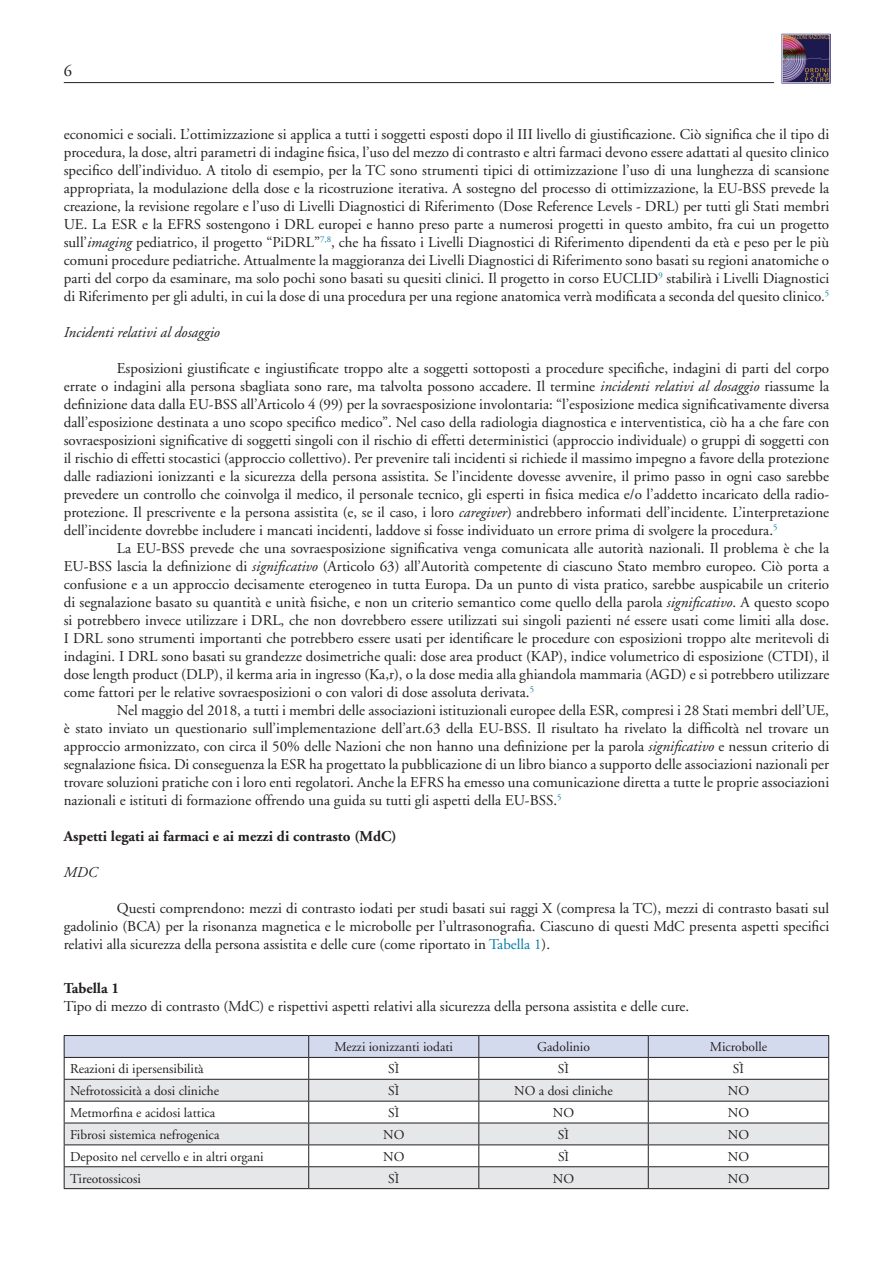
<style>
.page{position:relative;width:893px;height:1263px;background:#fff}
.page>*{position:absolute;margin:0;border:0;box-sizing:border-box;transform-origin:0 0}
.t1{font:16.5px "Adobe Garamond";color:#231f20}
.t2{font:15px/18px "Adobe Garamond";color:#231f20;text-align:justify}
.t3{font:700 15px "Adobe Garamond";color:#231f20}
.t4{font:italic 15px "Adobe Garamond";color:#231f20}
.t5{font:13.5px "Adobe Garamond";color:#231f20}
.s1{font-style:italic}
.s2{color:#007ca3}
</style>
<div class="page">
<hr style="left:64px;top:82px;width:710px;height:1px;background:#231f20">
<img style="left:781px;top:33px;width:49px;height:50px">
<svg style="left:64px;top:1035px;width:765px;height:153px"></svg>
<hr style="left:64px;top:1188px;width:245px;height:1px;background:#231f20">
<hr style="left:309px;top:1188px;width:170px;height:1px;background:#231f20">
<hr style="left:479px;top:1188px;width:169px;height:1px;background:#231f20">
<hr style="left:648px;top:1188px;width:181px;height:1px;background:#231f20">
<p class="t1" style="left:64px;top:62px;width:10px">6</p>
<p class="t2" style="left:64px;top:125px;width:767px">economici e sociali. L’ottimizzazione si applica a tutti i soggetti esposti dopo il III livello di giustificazione. Ciò significa che il tipo di procedura, la dose, altri parametri di indagine fisica, l’uso del mezzo di contrasto e altri farmaci devono essere adattati al quesito clinico specifico dell’individuo. A titolo di esempio, per la TC sono strumenti tipici di ottimizzazione l’uso di una lunghezza di scansione appropriata, la modulazione della dose e la ricostruzione iterativa. A sostegno del processo di ottimizzazione, la EU-BSS prevede la creazione, la revisione regolare e l’uso di Livelli Diagnostici di Riferimento (Dose Reference Levels - DRL) per tutti gli Stati membri UE. La ESR e la EFRS sostengono i DRL europei e hanno preso parte a numerosi progetti in questo ambito, fra cui un progetto sull’<span class="s1">imaging</span> pediatrico, il progetto “PiDRL”<sup>7,8</sup>, che ha fissato i Livelli Diagnostici di Riferimento dipendenti da età e peso per le più comuni procedure pediatriche. Attualmente la maggioranza dei Livelli Diagnostici di Riferimento sono basati su regioni anatomiche o parti del corpo da esaminare, ma solo pochi sono basati su quesiti clinici. Il progetto in corso EUCLID<sup>9</sup> stabilirà i Livelli Diagnostici di Riferimento per gli adulti, in cui la dose di una procedura per una regione anatomica verrà modificata a seconda del quesito clinico.<sup>5</sup></p>
<p class="t4" style="left:64px;top:324px;width:158px">Incidenti relativi al dosaggio</p>
<p class="t2" style="left:64px;top:359px;width:767px;text-indent:53px">Esposizioni giustificate e ingiustificate troppo alte a soggetti sottoposti a procedure specifiche, indagini di parti del corpo errate o indagini alla persona sbagliata sono rare, ma talvolta possono accadere. Il termine <span class="s1">incidenti relativi al dosaggio</span> riassume la definizione data dalla EU-BSS all’Articolo 4 (99) per la sovraesposizione involontaria: “l’esposizione medica significativamente diversa dall’esposizione destinata a uno scopo specifico medico”. Nel caso della radiologia diagnostica e interventistica, ciò ha a che fare con sovraesposizioni significative di soggetti singoli con il rischio di effetti deterministici (approccio individuale) o gruppi di soggetti con il rischio di effetti stocastici (approccio collettivo). Per prevenire tali incidenti si richiede il massimo impegno a favore della protezione dalle radiazioni ionizzanti e la sicurezza della persona assistita. Se l’incidente dovesse avvenire, il primo passo in ogni caso sarebbe prevedere un controllo che coinvolga il medico, il personale tecnico, gli esperti in fisica medica e/o l’addetto incaricato della radio&shy;protezione. Il prescrivente e la persona assistita (e, se il caso, i loro <span class="s1">caregiver</span>) andrebbero informati dell’incidente. L’interpretazione dell’incidente dovrebbe includere i mancati incidenti, laddove si fosse individuato un errore prima di svolgere la procedura.<sup>5</sup></p>
<p class="t2" style="left:64px;top:539px;width:767px;text-indent:53px">La EU-BSS prevede che una sovraesposizione significativa venga comunicata alle autorità nazionali. Il problema è che la EU-BSS lascia la definizione di <span class="s1">significativo</span> (Articolo 63) all’Autorità competente di ciascuno Stato membro europeo. Ciò porta a confusione e a un approccio decisamente eterogeneo in tutta Europa. Da un punto di vista pratico, sarebbe auspicabile un criterio di segnalazione basato su quantità e unità fisiche, e non un criterio semantico come quello della parola <span class="s1">significativo</span>. A questo scopo si potrebbero invece utilizzare i DRL, che non dovrebbero essere utilizzati sui singoli pazienti né essere usati come limiti alla dose.<br>I DRL sono strumenti importanti che potrebbero essere usati per identificare le procedure con esposizioni troppo alte meritevoli di indagini. I DRL sono basati su grandezze dosimetriche quali: dose area product (KAP), indice volumetrico di esposizione (CTDI), il dose length product (DLP), il kerma aria in ingresso (Ka,r), o la dose media alla ghiandola mammaria (AGD) e si potrebbero utilizzare come fattori per le relative sovraesposizioni o con valori di dose assoluta derivata.<sup>5</sup></p>
<p class="t2" style="left:64px;top:701px;width:767px;text-indent:53px">Nel maggio del 2018, a tutti i membri delle associazioni istituzionali europee della ESR, compresi i 28 Stati membri dell’UE, è stato inviato un questionario sull’implementazione dell’art.63 della EU-BSS. Il risultato ha rivelato la difficoltà nel trovare un approccio armonizzato, con circa il 50% delle Nazioni che non hanno una definizione per la parola <span class="s1">significativo</span> e nessun criterio di segnalazione fisica. Di conseguenza la ESR ha progettato la pubblicazione di un libro bianco a supporto delle associazioni nazionali per trovare soluzioni pratiche con i loro enti regolatori. Anche la EFRS ha emesso una comunicazione diretta a tutte le proprie associazioni nazionali e istituti di formazione offrendo una guida su tutti gli aspetti della EU-BSS.<sup>5</sup></p>
<p class="t3" style="left:64px;top:828px;width:334px">Aspetti legati ai farmaci e ai mezzi di contrasto (MdC)</p>
<p class="t4" style="left:64px;top:864px;width:35px">MDC</p>
<p class="t2" style="left:64px;top:899px;width:767px;text-indent:53px">Questi comprendono: mezzi di contrasto iodati per studi basati sui raggi X (compresa la TC), mezzi di contrasto basati sul gadolinio (BCA) per la risonanza magnetica e le microbolle per l’ultrasonografia. Ciascuno di questi MdC presenta aspetti specifici relativi alla sicurezza della persona assistita e delle cure (come riportato in <span class="s2">Tabella 1</span>).</p>
<p class="t3" style="left:64px;top:980px;width:57px">Tabella 1</p>
<p class="t2" style="left:64px;top:998px;width:627px">Tipo di mezzo di contrasto (MdC) e rispettivi aspetti relativi alla sicurezza della persona assistita e delle cure.</p>
<p class="t5" style="left:334px;top:1040px;width:120px">Mezzi ionizzanti iodati</p>
<p class="t5" style="left:537px;top:1040px;width:54px">Gadolinio</p>
<p class="t5" style="left:710px;top:1040px;width:59px">Microbolle</p>
<p class="t5" style="left:70px;top:1062px;width:135px">Reazioni di ipersensibilità</p>
<p class="t5" style="left:388px;top:1062px;width:13px">SÌ</p>
<p class="t5" style="left:558px;top:1062px;width:13px">SÌ</p>
<p class="t5" style="left:733px;top:1062px;width:13px">SÌ</p>
<p class="t5" style="left:70px;top:1084px;width:151px">Nefrotossicità a dosi cliniche</p>
<p class="t5" style="left:388px;top:1084px;width:13px">SÌ</p>
<p class="t5" style="left:514px;top:1084px;width:100px">NO a dosi cliniche</p>
<p class="t5" style="left:728px;top:1084px;width:23px">NO</p>
<p class="t5" style="left:70px;top:1105px;width:147px">Metmorfina e acidosi lattica</p>
<p class="t5" style="left:388px;top:1105px;width:13px">SÌ</p>
<p class="t5" style="left:553px;top:1105px;width:23px">NO</p>
<p class="t5" style="left:728px;top:1105px;width:23px">NO</p>
<p class="t5" style="left:70px;top:1127px;width:151px">Fibrosi sistemica nefrogenica</p>
<p class="t5" style="left:383px;top:1127px;width:23px">NO</p>
<p class="t5" style="left:558px;top:1127px;width:13px">SÌ</p>
<p class="t5" style="left:728px;top:1127px;width:23px">NO</p>
<p class="t5" style="left:70px;top:1149px;width:195px">Deposito nel cervello e in altri organi</p>
<p class="t5" style="left:383px;top:1149px;width:23px">NO</p>
<p class="t5" style="left:558px;top:1149px;width:13px">SÌ</p>
<p class="t5" style="left:728px;top:1149px;width:23px">NO</p>
<p class="t5" style="left:70px;top:1171px;width:72px">Tireotossicosi</p>
<p class="t5" style="left:388px;top:1171px;width:13px">SÌ</p>
<p class="t5" style="left:553px;top:1171px;width:23px">NO</p>
<p class="t5" style="left:728px;top:1171px;width:23px">NO</p>
</div>
